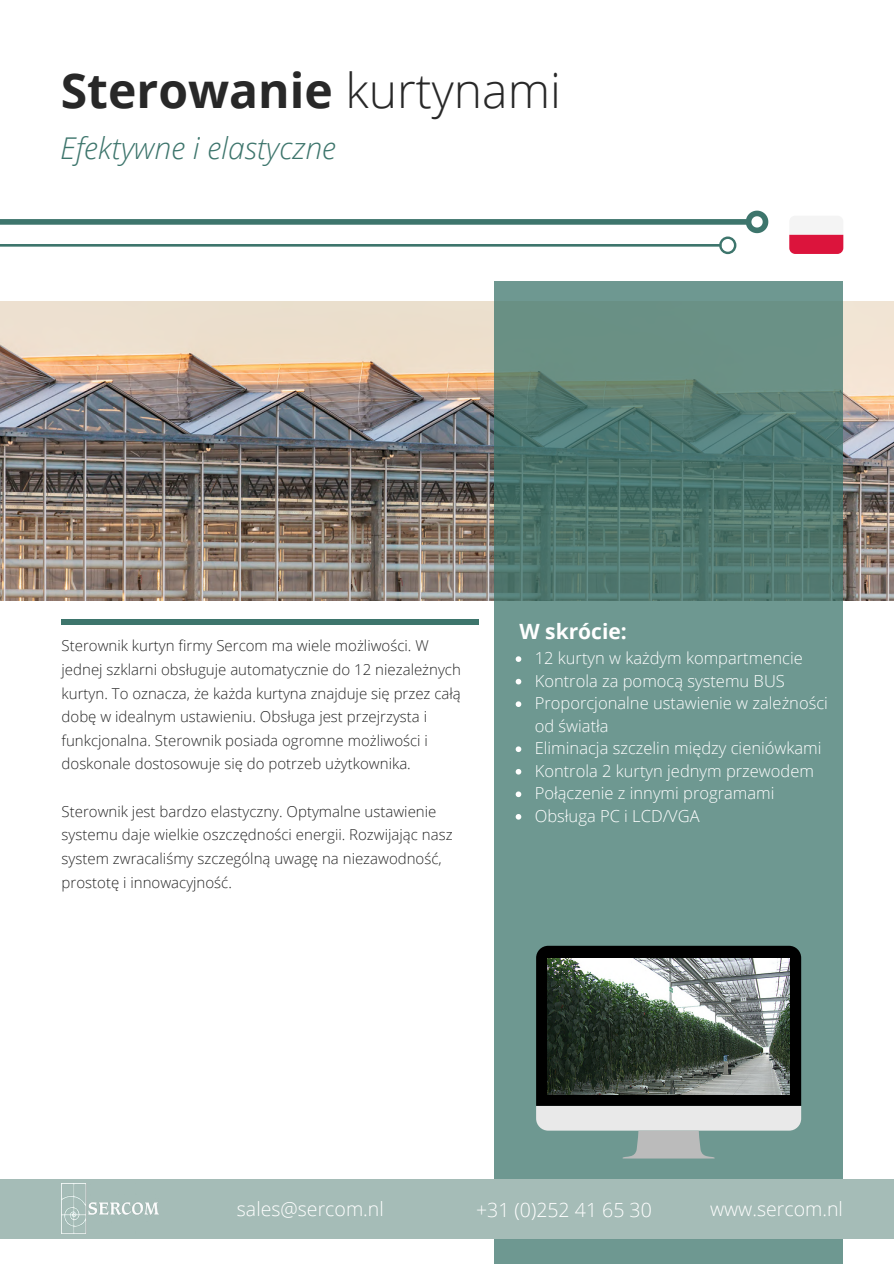
<style>
.page{position:relative;width:894px;height:1264px;background:#fff}
.page>*{position:absolute;margin:0;border:0;box-sizing:border-box;transform-origin:0 0}
.t1{font:700 48px "Open Sans";color:#282828}
.t2{font:italic 300 30px "Open Sans";color:#3d756c}
.t3{font:700 21px "Open Sans";color:#fff}
.t4{font:300 19.5px "Open Sans";color:#fff}
.t5{font:300 16.5px/22.5px "Open Sans";color:#fff}
.t6{font:300 15px/23.7px "Open Sans";color:#282828}
.s1{font-weight:300}
</style>
<div class="page">
<img style="left:0;top:302px;width:893px;height:298px">
<img style="left:494px;top:282px;width:348px;height:981px">
<div style="left:61px;top:618px;width:417px;height:6px;background:#3d756c"></div>
<svg style="left:0;top:210px;width:769px;height:44px"></svg>
<div style="left:0;top:1179px;width:893px;height:59px;background:#a5bcb7"></div>
<img style="left:62px;top:1183px;width:96px;height:49px">
<svg style="left:789px;top:216px;width:54px;height:38px"></svg>
<svg style="left:515px;top:656px;width:6px;height:6px"></svg>
<svg style="left:515px;top:678px;width:6px;height:6px"></svg>
<svg style="left:515px;top:701px;width:6px;height:6px"></svg>
<svg style="left:515px;top:746px;width:6px;height:6px"></svg>
<svg style="left:515px;top:769px;width:6px;height:5px"></svg>
<svg style="left:515px;top:791px;width:6px;height:6px"></svg>
<svg style="left:515px;top:814px;width:6px;height:5px"></svg>
<svg style="left:536px;top:945px;width:265px;height:213px;background:#6b7674"></svg>
<img style="left:547px;top:958px;width:242px;height:136px">
<p class="t1" style="left:61px;top:56px;width:501px">Sterowanie <span class="s1">kurtynami</span></p>
<p class="t2" style="left:60px;top:127px;width:277px">Efektywne i elastyczne</p>
<p class="t6" style="left:62px;top:633px;width:368px">Sterownik kurtyn firmy Sercom ma wiele możliwości. W</p>
<p class="t6" style="left:62px;top:657px;width:401px">jednej szklarni obsługuje automatycznie do 12 niezależnych kurtyn. To oznacza, że każda kurtyna znajduje się przez całą dobę w idealnym ustawieniu. Obsługa jest przejrzysta i funkcjonalna. Sterownik posiada ogromne możliwości i doskonale dostosowuje się do potrzeb użytkownika.</p>
<p class="t6" style="left:62px;top:799px;width:392px">Sterownik jest bardzo elastyczny. Optymalne ustawienie systemu daje wielkie oszczędności energii. Rozwijając nasz system zwracaliśmy szczególną uwagę na niezawodność, prostotę i innowacyjność.</p>
<p class="t3" style="left:519px;top:616px;width:109px">W skrócie:</p>
<p class="t5" style="left:534px;top:646px;width:269px">12 kurtyn w każdym kompartmencie</p>
<p class="t5" style="left:534px;top:669px;width:251px">Kontrola za pomocą systemu BUS</p>
<p class="t5" style="left:534px;top:691px;width:295px">Proporcjonalne ustawienie w zależności od światła</p>
<p class="t5" style="left:534px;top:736px;width:288px">Eliminacja szczelin między cieniówkami</p>
<p class="t5" style="left:534px;top:759px;width:281px">Kontrola 2 kurtyn jednym przewodem</p>
<p class="t5" style="left:534px;top:781px;width:241px">Połączenie z innymi programami</p>
<p class="t5" style="left:534px;top:804px;width:166px">Obsługa PC i LCD/VGA</p>
<p class="t4" style="left:237px;top:1195px;width:148px">sales@sercom.nl</p>
<p class="t4" style="left:476px;top:1195px;width:177px">+31 (0)252 41 65 30</p>
<p class="t4" style="left:709px;top:1195px;width:134px">www.sercom.nl</p>
</div>
